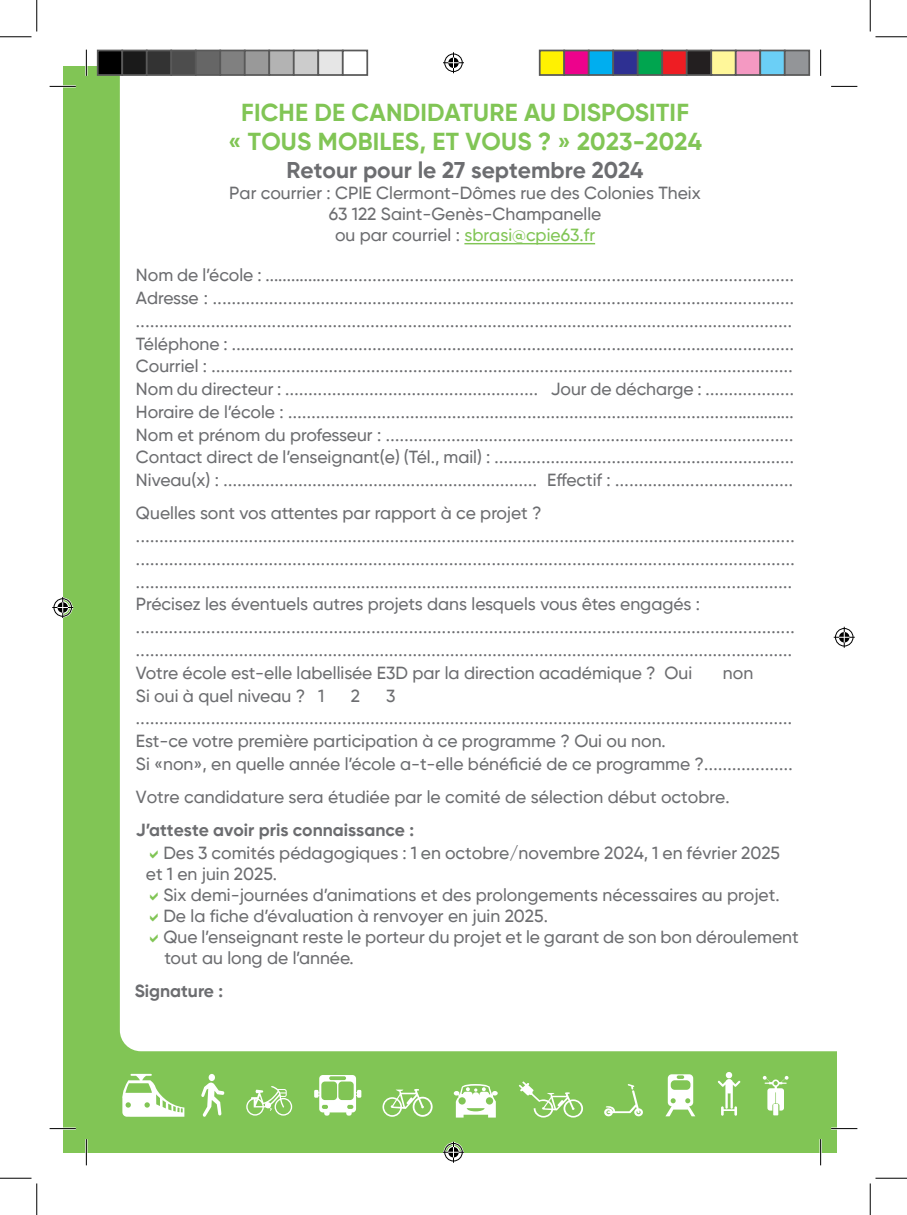
<style>
.page{position:relative;width:907px;height:1215px;background:#fff}
.page>*{position:absolute;margin:0;border:0;box-sizing:border-box;transform-origin:0 0}
.t1{font:700 24.5px/29.4px "Gilroy";letter-spacing:.01em;color:#81c555;text-align:center}
.t2{font:700 22.75px "Gilroy";color:#6c6d70}
.t3{font:500 17.5px/22.8px "Gilroy";color:#6c6d70}
.t4{font:700 17.5px "Gilroy";color:#6c6d70}
.s1{color:#81c555}
</style>
<div class="page">
<div style="left:63px;top:67px;width:774px;height:1086px;background:#81c555"></div>
<div style="left:120px;top:49px;width:738px;height:1002px;background:#fff"></div>
<svg style="left:454px;top:1084px;width:44px;height:33px"></svg>
<svg style="left:246px;top:1086px;width:46px;height:29px"></svg>
<svg style="left:314px;top:1075px;width:47px;height:40px"></svg>
<div style="left:209px;top:1073px;width:6px;height:8px;background:#fff;border-radius:50%"></div>
<svg style="left:201px;top:1082px;width:23px;height:34px"></svg>
<svg style="left:122px;top:1073px;width:62px;height:43px"></svg>
<svg style="left:665px;top:1074px;width:30px;height:42px"></svg>
<svg style="left:519px;top:1081px;width:64px;height:36px"></svg>
<svg style="left:382px;top:1089px;width:51px;height:27px"></svg>
<svg style="left:604px;top:1084px;width:39px;height:32px"></svg>
<div style="left:726px;top:1071px;width:6px;height:7px;background:#fff;border-radius:50%"></div>
<svg style="left:718px;top:1079px;width:22px;height:36px"></svg>
<div style="left:773px;top:1103px;width:5px;height:12px;background:#fff"></div>
<svg style="left:763px;top:1075px;width:25px;height:35px"></svg>
<hr style="left:464px;top:243px;width:131px;height:1px;background:#81c555">
<hr style="left:50px;top:85px;width:26px;height:2px;background:#fff">
<hr style="left:831px;top:85px;width:26px;height:2px;background:#fff">
<hr style="left:50px;top:1127px;width:26px;height:2px;background:#fff">
<hr style="left:831px;top:1127px;width:26px;height:2px;background:#fff">
<hr style="left:85px;top:50px;width:2px;height:26px;background:#fff">
<hr style="left:85px;top:1139px;width:2px;height:26px;background:#fff">
<hr style="left:819px;top:50px;width:3px;height:26px;background:#fff">
<hr style="left:819px;top:1139px;width:3px;height:26px;background:#fff">
<svg style="left:50px;top:86px;width:26px;height:1px"></svg>
<svg style="left:831px;top:86px;width:26px;height:1px"></svg>
<svg style="left:50px;top:1128px;width:26px;height:1px"></svg>
<svg style="left:831px;top:1128px;width:26px;height:1px"></svg>
<svg style="left:86px;top:50px;width:1px;height:26px"></svg>
<svg style="left:86px;top:1139px;width:1px;height:26px"></svg>
<svg style="left:820px;top:50px;width:1px;height:26px"></svg>
<svg style="left:820px;top:1139px;width:1px;height:26px"></svg>
<hr style="left:0;top:36px;width:32px;height:1px;background:#000">
<hr style="left:875px;top:36px;width:32px;height:1px;background:#000">
<hr style="left:0;top:1177px;width:32px;height:1px;background:#000">
<hr style="left:875px;top:1177px;width:32px;height:1px;background:#000">
<hr style="left:36px;top:0;width:1px;height:31px;background:#000">
<hr style="left:36px;top:1183px;width:1px;height:31px;background:#000">
<hr style="left:870px;top:0;width:1px;height:31px;background:#000">
<hr style="left:870px;top:1183px;width:1px;height:31px;background:#000">
<svg style="left:443px;top:52px;width:21px;height:21px"></svg>
<svg style="left:443px;top:1141px;width:21px;height:21px"></svg>
<svg style="left:52px;top:597px;width:21px;height:21px"></svg>
<svg style="left:834px;top:626px;width:21px;height:21px"></svg>
<div style="left:98px;top:50px;width:24px;height:25px;background:#000"></div>
<div style="left:97px;top:50px;width:26px;height:26px;border:2px solid #595959"></div>
<div style="left:122px;top:50px;width:25px;height:25px;background:#1a1a1a"></div>
<div style="left:121px;top:50px;width:27px;height:26px;border:2px solid #595959"></div>
<div style="left:147px;top:50px;width:24px;height:25px;background:#333"></div>
<div style="left:146px;top:50px;width:26px;height:26px;border:2px solid #595959"></div>
<div style="left:171px;top:50px;width:25px;height:25px;background:#4d4d4d"></div>
<div style="left:170px;top:50px;width:27px;height:26px;border:2px solid #595959"></div>
<div style="left:196px;top:50px;width:24px;height:25px;background:#666"></div>
<div style="left:195px;top:50px;width:26px;height:26px;border:2px solid #595959"></div>
<div style="left:220px;top:50px;width:25px;height:25px;background:#808080"></div>
<div style="left:219px;top:50px;width:27px;height:26px;border:2px solid #595959"></div>
<div style="left:245px;top:50px;width:24px;height:25px;background:#999"></div>
<div style="left:244px;top:50px;width:26px;height:26px;border:2px solid #595959"></div>
<div style="left:269px;top:50px;width:25px;height:25px;background:#b3b3b3"></div>
<div style="left:268px;top:50px;width:27px;height:26px;border:2px solid #595959"></div>
<div style="left:294px;top:50px;width:24px;height:25px;background:#ccc"></div>
<div style="left:293px;top:50px;width:26px;height:26px;border:2px solid #595959"></div>
<div style="left:318px;top:50px;width:25px;height:25px;background:#e6e6e6"></div>
<div style="left:317px;top:50px;width:27px;height:26px;border:2px solid #595959"></div>
<div style="left:343px;top:50px;width:24px;height:25px;background:#fff"></div>
<div style="left:342px;top:50px;width:26px;height:26px;border:2px solid #595959"></div>
<div style="left:540px;top:50px;width:24px;height:25px;background:#fff101"></div>
<div style="left:539px;top:50px;width:26px;height:26px;border:2px solid #595959"></div>
<div style="left:564px;top:50px;width:25px;height:25px;background:#ed028c"></div>
<div style="left:563px;top:50px;width:27px;height:26px;border:2px solid #595959"></div>
<div style="left:589px;top:50px;width:24px;height:25px;background:#00aeef"></div>
<div style="left:588px;top:50px;width:26px;height:26px;border:2px solid #595959"></div>
<div style="left:613px;top:50px;width:25px;height:25px;background:#2e3092"></div>
<div style="left:612px;top:50px;width:27px;height:26px;border:2px solid #595959"></div>
<div style="left:638px;top:50px;width:24px;height:25px;background:#00a54f"></div>
<div style="left:637px;top:50px;width:26px;height:26px;border:2px solid #595959"></div>
<div style="left:662px;top:50px;width:25px;height:25px;background:#ee1d23"></div>
<div style="left:661px;top:50px;width:27px;height:26px;border:2px solid #595959"></div>
<div style="left:687px;top:50px;width:24px;height:25px;background:#231f20"></div>
<div style="left:686px;top:50px;width:26px;height:26px;border:2px solid #595959"></div>
<div style="left:711px;top:50px;width:25px;height:25px;background:#fff79a"></div>
<div style="left:710px;top:50px;width:27px;height:26px;border:2px solid #595959"></div>
<div style="left:736px;top:50px;width:24px;height:25px;background:#f499c2"></div>
<div style="left:735px;top:50px;width:26px;height:26px;border:2px solid #595959"></div>
<div style="left:760px;top:50px;width:25px;height:25px;background:#6bcff6"></div>
<div style="left:759px;top:50px;width:27px;height:26px;border:2px solid #595959"></div>
<div style="left:785px;top:50px;width:24px;height:25px;background:#939598"></div>
<div style="left:784px;top:50px;width:26px;height:26px;border:2px solid #595959"></div>
<svg style="left:150px;top:850px;width:8px;height:8px"></svg>
<svg style="left:150px;top:892px;width:8px;height:8px"></svg>
<svg style="left:150px;top:913px;width:8px;height:8px"></svg>
<svg style="left:150px;top:934px;width:8px;height:8px"></svg>
<h1 class="t1" style="left:228px;top:97px;width:475px">FICHE DE CANDIDATURE AU DISPOSITIF<br>« TOUS MOBILES, ET VOUS ? » 2023-2024</h1>
<h2 class="t2" style="left:287px;top:155px;width:358px">Retour pour le 27 septembre 2024</h2>
<p class="t3" style="left:229px;top:182px;width:473px;line-height:21px;text-align:center">Par courrier : CPIE Clermont-Dômes rue des Colonies Theix<br>63 122 Saint-Genès-Champanelle<br>ou par courriel : <span class="s1">sbrasi@cpie63.fr</span></p>
<p class="t3" style="left:136px;top:264px;width:660px;text-align:justify">Nom de l’école : ..................................................................................................................<br>Adresse : ............................................................................................................................ ............................................................................................................................................<br>Téléphone : ........................................................................................................................<br>Courriel : ............................................................................................................................<br>Nom du directeur : ...................................................... Jour de décharge : ...................<br>Horaire de l’école : .............................................................................................................<br>Nom et prénom du professeur : .......................................................................................<br>Contact direct de l’enseignant(e) (Tél., mail) : ................................................................<br>Niveau(x) : ................................................................... Effectif : ......................................</p>
<p class="t3" style="left:136px;top:502px;width:660px">Quelles sont vos attentes par rapport à ce projet ? ............................................................................................................................................ ........................................................................................................................................... ............................................................................................................................................<br>Précisez les éventuels autres projets dans lesquels vous êtes engagés : ............................................................................................................................................ ............................................................................................................................................<br>Votre école est-elle labellisée E3D par la direction académique ? Oui</p>
<p class="t3" style="left:723px;top:661px;width:32px">non</p>
<p class="t3" style="left:136px;top:684px;width:190px">Si oui à quel niveau ? 1</p>
<p class="t3" style="left:351px;top:684px;width:11px">2</p>
<p class="t3" style="left:136px;top:684px;width:658px;text-indent:250px">3 ............................................................................................................................................<br>Est-ce votre première participation à ce programme ? Oui ou non.<br>Si «non», en quelle année l’école a-t-elle bénéficié de ce programme ?...................</p>
<p class="t3" style="left:136px;top:785px;width:595px">Votre candidature sera étudiée par le comité de sélection début octobre.</p>
<p class="t4" style="left:136px;top:819px;width:280px">J’atteste avoir pris connaissance :</p>
<p class="t3" style="left:146px;top:842px;width:636px;line-height:20.5px;text-indent:17px">Des 3 comités pédagogiques : 1 en octobre/novembre 2024, 1 en février 2025 et 1 en juin 2025.</p>
<p class="t3" style="left:163px;top:884px;width:637px;line-height:20.8px">Six demi-journées d’animations et des prolongements nécessaires au projet.<br>De la fiche d’évaluation à renvoyer en juin 2025.<br>Que l’enseignant reste le porteur du projet et le garant de son bon déroulement tout au long de l’année.</p>
<p class="t4" style="left:135px;top:979px;width:90px">Signature :</p>
</div>
